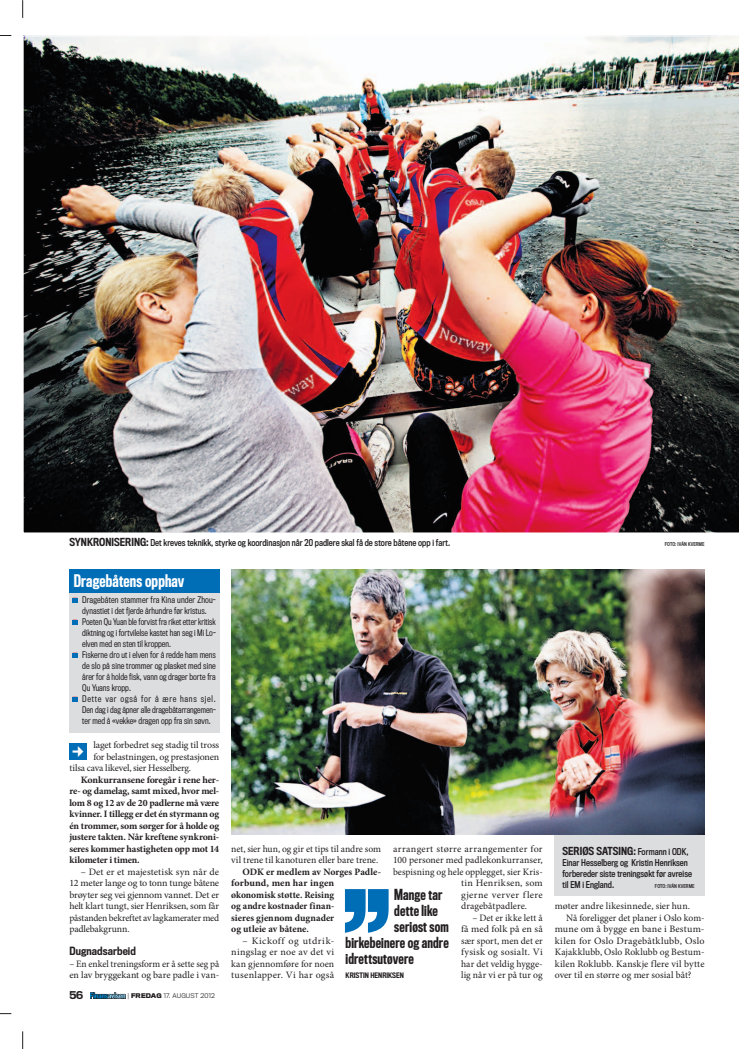
<style>
.page{position:relative;width:740px;height:1049px;background:#fff}
.page>*{position:absolute;margin:0;border:0;box-sizing:border-box;transform-origin:0 0}
.t1{font:500 16px "Titling Gothic FB Comp";letter-spacing:.01em;color:#fff}
.t2{font:500 14px "Titling Gothic FB Comp";letter-spacing:.01em;color:#231f20}
.t3{font:500 10.5px "Titling Gothic FB Cond";letter-spacing:.01em;color:#231f20}
.t4{font:500 10.2px "Titling Gothic FB Cond";letter-spacing:.005em;color:#231f20}
.t5{font:500 10px "Titling Gothic FB Normal";color:#231f20}
.t6{font:9.8px/11.5px "Minion Pro";letter-spacing:.005em;color:#231f20;text-align:justify}
.t7{font:700 9.8px/11.5px "Minion Pro";letter-spacing:-.005em;color:#231f20;text-align:justify}
.t8{font:9.8px "Minion Pro";letter-spacing:-.015em;color:#231f20}
.t9{font:9.8px "Minion Pro";letter-spacing:.025em;color:#231f20}
.t10{font:9.8px "Minion Pro";letter-spacing:-.02em;color:#231f20}
.t11{font:9.8px "Minion Pro";letter-spacing:.04em;color:#231f20}
.t12{font:8.8px/11px "Titling Gothic FB Cond Standard";letter-spacing:.005em;color:#231f20}
.t13{font:8.5px/11px "Titling Gothic FB Cond";letter-spacing:.005em;color:#231f20}
.t14{font:500 7px "Titling Gothic FB Cond";color:#231f20}
.t15{font:300 6px "Titling Gothic FB Normal";letter-spacing:.02em;color:#231f20}
.t16{font:5px "Titling Gothic FB Cond Standard";letter-spacing:.01em;color:#231f20}
.s1{font-family:"Titling Gothic FB Cond";font-weight:500;font-size:10.2px}
.s2{font-weight:700}
.s3{font-family:"Titling Gothic FB Cond Standard";font-weight:400;font-size:8.8px}
</style>
<div class="page">
<svg style="left:22px;top:1031px;width:1px;height:18px"></svg>
<svg style="left:22px;top:0;width:1px;height:18px"></svg>
<svg style="left:90px;top:993px;width:35px;height:5px"></svg>
<img style="left:25px;top:37px;width:713px;height:494px">
<div style="left:69px;top:743px;width:18px;height:16px;background:#006db7"></div>
<div style="left:69px;top:593px;width:151px;height:139px;background:#dcdddf"></div>
<div style="left:69px;top:570px;width:151px;height:23px;background:#006db7"></div>
<svg style="left:345px;top:889px;width:44px;height:44px"></svg>
<div style="left:554px;top:825px;width:150px;height:71px;background:#dcdddf"></div>
<img style="left:231px;top:569px;width:473px;height:266px">
<svg style="left:73px;top:598px;width:5px;height:4px"></svg>
<svg style="left:73px;top:620px;width:5px;height:4px"></svg>
<svg style="left:73px;top:653px;width:5px;height:4px"></svg>
<svg style="left:73px;top:697px;width:5px;height:4px"></svg>
<p class="t12" style="left:69px;top:537px;width:382px"><span class="s1">SYNKRONISERING:</span> Det kreves teknikk, styrke og koordinasjon når 20 padlere skal få de store båtene opp i fart.</p>
<p class="t16" style="left:665px;top:541px;width:41px">Foto: Iván Kverme</p>
<h1 class="t1" style="left:74px;top:572px;width:112px">Dragebåtens opphav</h1>
<p class="t13" style="left:82px;top:594px;width:135px">Dragebåten stammer fra Kina under Zhou&shy;dynastiet i det fjerde århundre før kristus.<br>Poeten Qu Yuan ble forvist fra riket etter kritisk diktning og i fortvilelse kastet han seg i Mi Lo&shy;elven med en sten til kroppen.<br>Fiskerne dro ut i elven for å redde ham mens de slo på sine trommer og plasket med sine årer for å holde fisk, vann og drager borte fra Qu Yuans kropp.<br>Dette var også for å ære hans sjel.<br>Den dag i dag åpner alle dragebåtarrangemen&shy;ter med å «vekke» dragen opp fra sin søvn.</p>
<p class="t8" style="left:93px;top:739px;width:127px">laget forbedret seg stadig til tross</p>
<p class="t10" style="left:93px;top:750px;width:127px">for belastningen, og prestasjonen</p>
<p class="t8" style="left:69px;top:762px;width:123px">tilsa cava likevel, sier Hesselberg.</p>
<p class="t7" style="left:69px;top:774px;width:151px;text-indent:11px">Konkurransene foregår i rene her&shy;re- og damelag, samt mixed, hvor mel&shy;lom 8 og 12 av de 20 padlerne må være kvinner. I tillegg er det én styrmann og én trommer, som sørger for å holde og justere takten. Når kreftene synkroni&shy;seres kommer hastigheten opp mot 14 kilometer i timen.</p>
<p class="t6" style="left:69px;top:866px;width:151px;text-indent:11px">– Det er et majestetisk syn når de 12 meter lange og to tonn tunge båtene brøyter seg vei gjennom vannet. Det er helt klart tungt, sier Henriksen, som får påstanden bekreftet av lagkamerater med padlebakgrunn.</p>
<p class="t3" style="left:69px;top:945px;width:68px">DUGNADSARBEID</p>
<p class="t6" style="left:69px;top:958px;width:151px">– En enkel treningsform er å sette seg på en lav bryggekant og bare padle i van-</p>
<p class="t5" style="left:69px;top:990px;width:15px">56</p>
<p class="t15" style="left:128px;top:993px;width:89px">| <span class="s2">FREDAG</span> 17. AUGUST 2012</p>
<p class="t6" style="left:231px;top:843px;width:151px">net, sier hun, og gir et tips til andre som vil trene til kanoturen eller bare trene.</p>
<p class="t7" style="left:231px;top:866px;width:151px;text-align:left;text-indent:11px">ODK er medlem av Norges Padle&shy;forbund, men har ingen økonomisk støtte. Reising<br>og andre kostnader finan-<br>sieres gjennom dugnader<br>og utleie av båtene.</p>
<p class="t6" style="left:231px;top:935px;width:105px;text-indent:11px">– Kickoff og utdrik&shy;ningslag er noe av det vi kan gjennomføre for noen tusenlapper. Vi har også</p>
<p class="t9" style="left:393px;top:842px;width:151px">arrangert større arrangementer for</p>
<p class="t6" style="left:393px;top:854px;width:151px">100 personer med padlekonkurranser,</p>
<p class="t6" style="left:393px;top:866px;width:151px">bespisning og hele opplegget, sier Kris-</p>
<p class="t9" style="left:461px;top:877px;width:83px">tin Henriksen, som</p>
<p class="t11" style="left:461px;top:888px;width:83px">gjerne verver flere</p>
<p class="t6" style="left:461px;top:900px;width:68px">dragebåtpadlere.</p>
<p class="t6" style="left:461px;top:912px;width:83px;text-indent:11px">– Det er ikke lett å få med folk på en så sær sport, men det er fysisk og sosialt. Vi har det veldig hygge&shy;lig når vi er på tur og</p>
<h2 class="t2" style="left:394px;top:887px;width:50px">Mange tar</h2>
<h2 class="t2" style="left:394px;top:903px;width:45px">dette like</h2>
<h2 class="t2" style="left:394px;top:919px;width:56px">seriøst som</h2>
<h2 class="t2" style="left:346px;top:935px;width:105px">birkebeinere og andre</h2>
<h2 class="t2" style="left:346px;top:951px;width:70px">idrettsutøvere</h2>
<p class="t14" style="left:346px;top:971px;width:34px">KRISTIN HENRIKSEN</p>
<p class="t4" style="left:562px;top:845px;width:128px">SERIØS SATSING: <span class="s3">Formann i ODK,</span></p>
<p class="t12" style="left:562px;top:857px;width:131px">Einar Hesselberg og Kristin Henriksen forbereder siste treningsøkt før avreise til EM i England.</p>
<p class="t16" style="left:655px;top:883px;width:41px">Foto: Iván Kverme</p>
<p class="t6" style="left:555px;top:900px;width:137px">møter andre likesinnede, sier hun.</p>
<p class="t6" style="left:566px;top:912px;width:140px">Nå foreligger det planer i Oslo kom-</p>
<p class="t6" style="left:555px;top:923px;width:151px">mune om å bygge en bane i Bestum-</p>
<p class="t6" style="left:555px;top:935px;width:151px">kilen for Oslo Dragebåtklubb, Oslo</p>
<p class="t6" style="left:555px;top:946px;width:151px">Kajakklubb, Oslo Roklubb og Bestum-</p>
<p class="t6" style="left:555px;top:958px;width:151px">kilen Roklubb. Kanskje flere vil bytte</p>
<p class="t6" style="left:555px;top:969px;width:138px">over til en større og mer sosial båt?</p>
</div>
